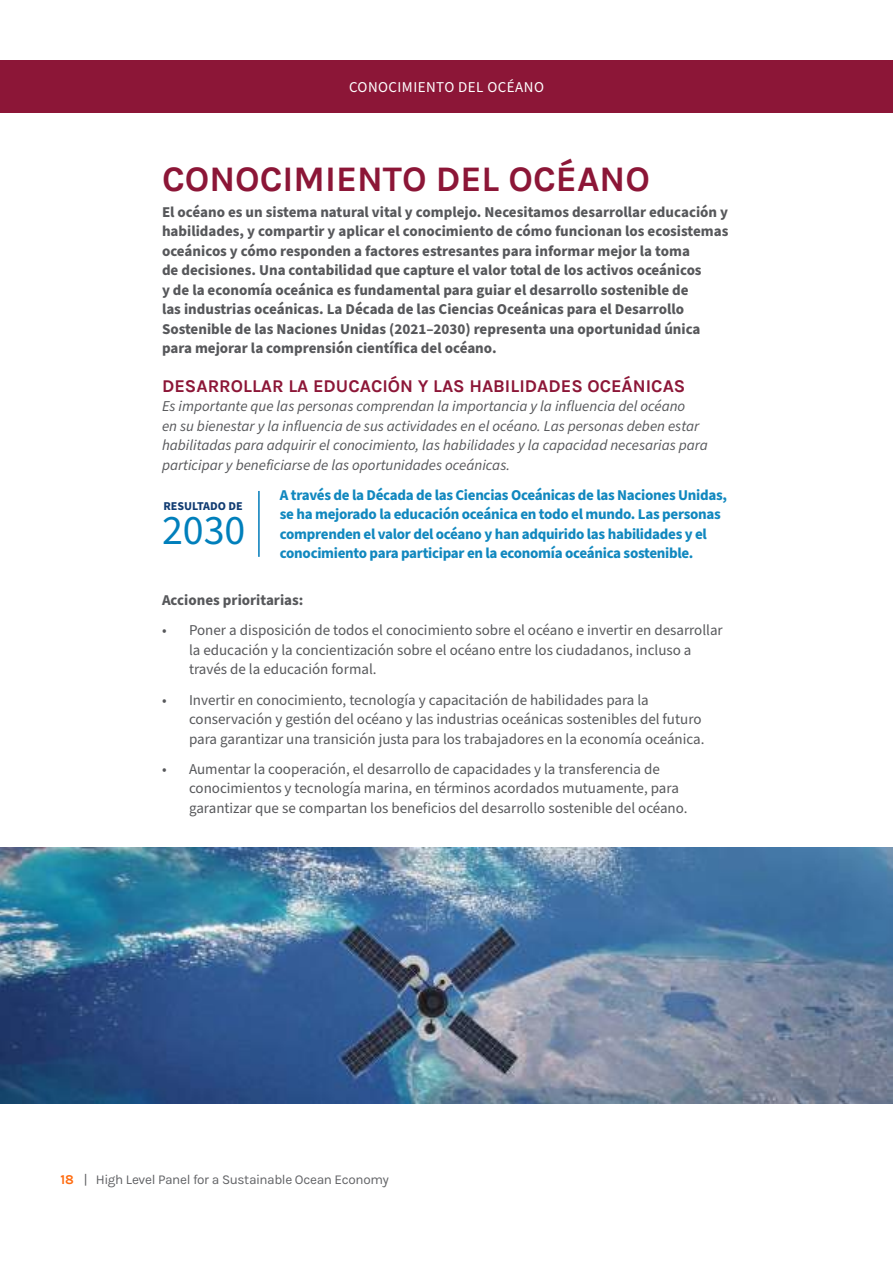
<style>
.page{position:relative;width:893px;height:1263px;background:#fff}
.page>*{position:absolute;margin:0;border:0;box-sizing:border-box;transform-origin:0 0}
.t1{font:42px "Source Sans Pro";color:#007fbb}
.t2{font:700 36px "Karla";color:#8c1637}
.t3{font:700 18px "Karla";color:#8c1637}
.t4{font:15px/19.5px "Source Sans Pro";color:#57585b}
.t5{font:700 15px/19.5px "Source Sans Pro";color:#57585b}
.t6{font:italic 15px/19.5px "Source Sans Pro";color:#57585b}
.t7{font:700 15px/19.5px "Source Sans Pro";letter-spacing:-.02em;color:#1188bf}
.t8{font:15px "Source Sans Pro";letter-spacing:.03em;color:#fff}
.t9{font:13.5px "Karla";letter-spacing:-.025em;color:#626366}
.t10{font:700 12px "Source Sans Pro";color:#113c72}
.s1{font-weight:700;color:#ff6c10}
</style>
<div class="page">
<div style="left:0;top:61px;width:893px;height:52px;background:#8c1637"></div>
<img style="left:0;top:847px;width:893px;height:257px">
<hr style="left:258px;top:491px;width:2px;height:66px;background:#007bba">
<p class="t8" style="left:349px;top:77px;width:196px">CONOCIMIENTO DEL OCÉANO</p>
<h2 class="t2" style="left:162px;top:158px;width:489px">CONOCIMIENTO DEL OCÉANO</h2>
<p class="t5" style="left:162px;top:202px;width:568px">El océano es un sistema natural vital y complejo. Necesitamos desarrollar educación y habilidades, y compartir y aplicar el conocimiento de cómo funcionan los ecosistemas oceánicos y cómo responden a factores estresantes para informar mejor la toma<br>de decisiones. Una contabilidad que capture el valor total de los activos oceánicos<br>y de la economía oceánica es fundamental para guiar el desarrollo sostenible de<br>las industrias oceánicas. La Década de las Ciencias Oceánicas para el Desarrollo Sostenible de las Naciones Unidas (2021–2030) representa una oportunidad única para mejorar la comprensión científica del océano.</p>
<p class="t3" style="left:162px;top:375px;width:525px">DESARROLLAR LA EDUCACIÓN Y LAS HABILIDADES OCEÁNICAS</p>
<p class="t6" style="left:162px;top:397px;width:547px">Es importante que las personas comprendan la importancia y la influencia del océano<br>en su bienestar y la influencia de sus actividades en el océano. Las personas deben estar habilitadas para adquirir el conocimiento, las habilidades y la capacidad necesarias para participar y beneficiarse de las oportunidades oceánicas.</p>
<p class="t7" style="left:280px;top:485px;width:449px">A través de la Década de las Ciencias Oceánicas de las Naciones Unidas, se ha mejorado la educación oceánica en todo el mundo. Las personas comprenden el valor del océano y han adquirido las habilidades y el conocimiento para participar en la economía oceánica sostenible.</p>
<p class="t5" style="left:162px;top:590px;width:143px">Acciones prioritarias:</p>
<p class="t4" style="left:189px;top:621px;width:535px;text-indent:-27px">• Poner a disposición de todos el conocimiento sobre el océano e invertir en desarrollar la educación y la concientización sobre el océano entre los ciudadanos, incluso a través de la educación formal.</p>
<p class="t4" style="left:189px;top:690px;width:517px;text-indent:-27px">• Invertir en conocimiento, tecnología y capacitación de habilidades para la conservación y gestión del océano y las industrias oceánicas sostenibles del futuro para garantizar una transición justa para los trabajadores en la economía oceánica.</p>
<p class="t4" style="left:189px;top:759px;width:500px;text-indent:-27px">• Aumentar la cooperación, el desarrollo de capacidades y la transferencia de conocimientos y tecnología marina, en términos acordados mutuamente, para garantizar que se compartan los beneficios del desarrollo sostenible del océano.</p>
<p class="t10" style="left:164px;top:498px;width:81px">RESULTADO DE</p>
<h1 class="t1" style="left:162px;top:502px;width:85px">2030</h1>
<p class="t9" style="left:60px;top:1172px;width:330px"><span class="s1">18</span> | High Level Panel for a Sustainable Ocean Economy</p>
</div>
